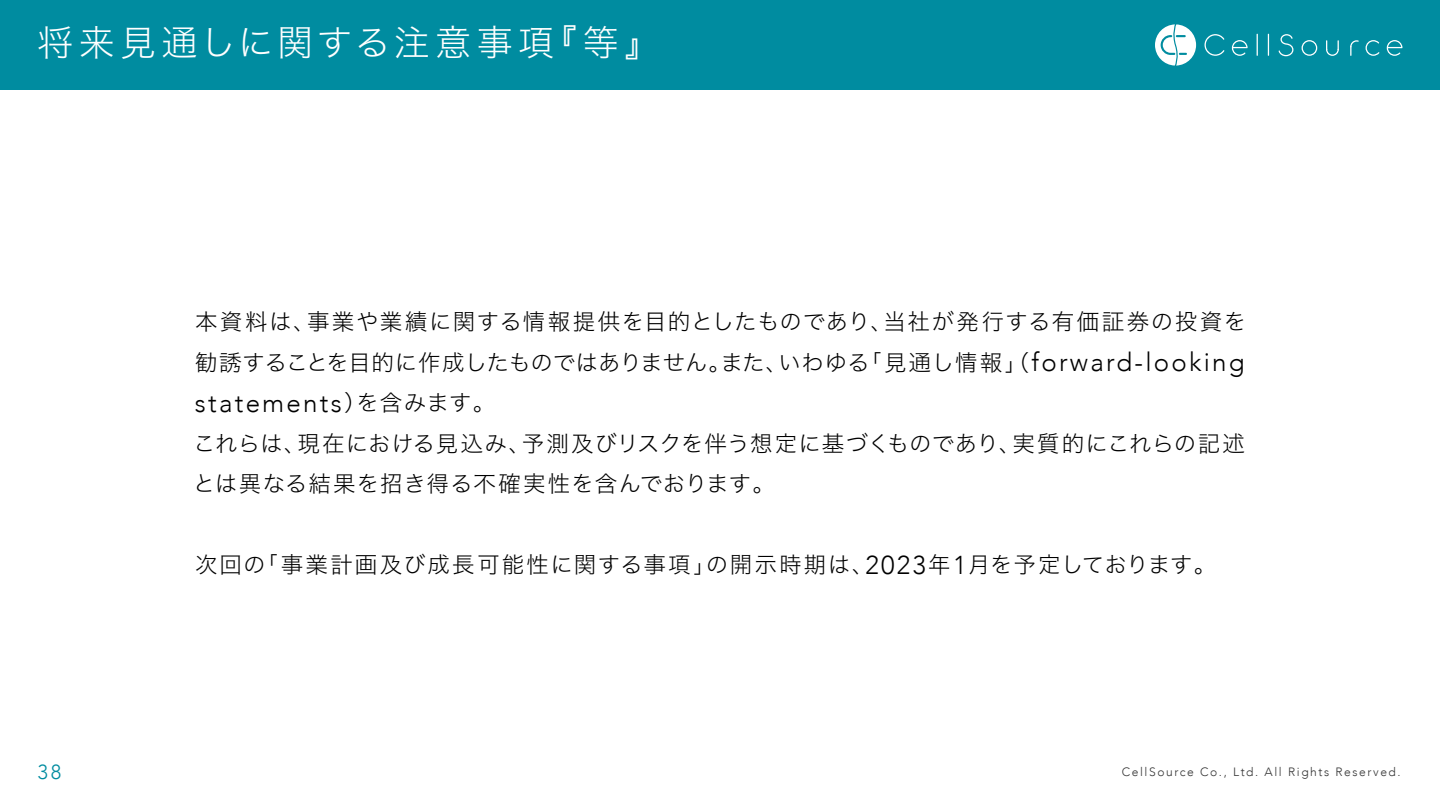
<style>
.page{position:relative;width:1440px;height:810px;background:#fff}
.page>*{position:absolute;margin:0;border:0;box-sizing:border-box;transform-origin:0 0}
.t1{font:36px "Hiragino Sans W2";letter-spacing:.13em;color:#fff}
.t2{font:300 25.88px "Avenir";letter-spacing:.085em;color:#000}
.t3{font:22.5px/40.5px "Hiragino Sans W2";letter-spacing:.04em;color:#000}
.t4{font:22.5px "Hiragino Sans W2";letter-spacing:.065em;color:#000}
.t5{font:300 20.33px "Avenir";color:#008ca0}
.t6{font:300 12.08px "Avenir";letter-spacing:.13em;color:#333}
.s1{font-family:"Avenir";font-weight:300;font-size:25.88px}
.s2{font-family:"Hiragino Sans W2";font-weight:400;font-size:22.5px}
</style>
<div class="page">
<div style="left:0;top:0;width:1440px;height:90px;background:#008ca0"></div>
<svg style="left:1205px;top:34px;width:19px;height:22px"></svg>
<svg style="left:1257px;top:34px;width:1px;height:22px"></svg>
<svg style="left:1268px;top:34px;width:1px;height:22px"></svg>
<svg style="left:1302px;top:40px;width:15px;height:16px"></svg>
<svg style="left:1279px;top:34px;width:14px;height:22px"></svg>
<svg style="left:1366px;top:40px;width:13px;height:16px"></svg>
<svg style="left:1232px;top:40px;width:16px;height:16px"></svg>
<svg style="left:1387px;top:40px;width:16px;height:16px"></svg>
<svg style="left:1326px;top:40px;width:13px;height:16px"></svg>
<svg style="left:1350px;top:40px;width:9px;height:16px"></svg>
<svg style="left:1155px;top:24px;width:41px;height:42px"></svg>
<h1 class="t1" style="left:37px;top:11px;width:624px">将来見通しに関する注意事項『等』</h1>
<p class="t3" style="left:195px;top:300px;width:1053px">本資料は、事業や業績に関する情報提供を目的としたものであり、当社が発行する有価証券の投資を勧誘することを目的に作成したものではありません。また、いわゆる「見通し情報」（<span class="s1">forward-looking</span></p>
<p class="t2" style="left:195px;top:388px;width:302px">statements<span class="s2">）を含みます。</span></p>
<p class="t3" style="left:193px;top:421px;width:1054px">これらは、現在における見込み、予測及びリスクを伴う想定に基づくものであり、実質的にこれらの記述とは異なる結果を招き得る不確実性を含んでおります。</p>
<p class="t4" style="left:195px;top:545px;width:1023px">次回の「事業計画及び成長可能性に関する事項」の開示時期は、<span class="s1">2023</span>年<span class="s1">1</span>月を予定しております。</p>
<p class="t5" style="left:37px;top:760px;width:25px">38</p>
<p class="t6" style="left:1122px;top:765px;width:280px">CellSource Co., Ltd. All Rights Reserved.</p>
</div>
